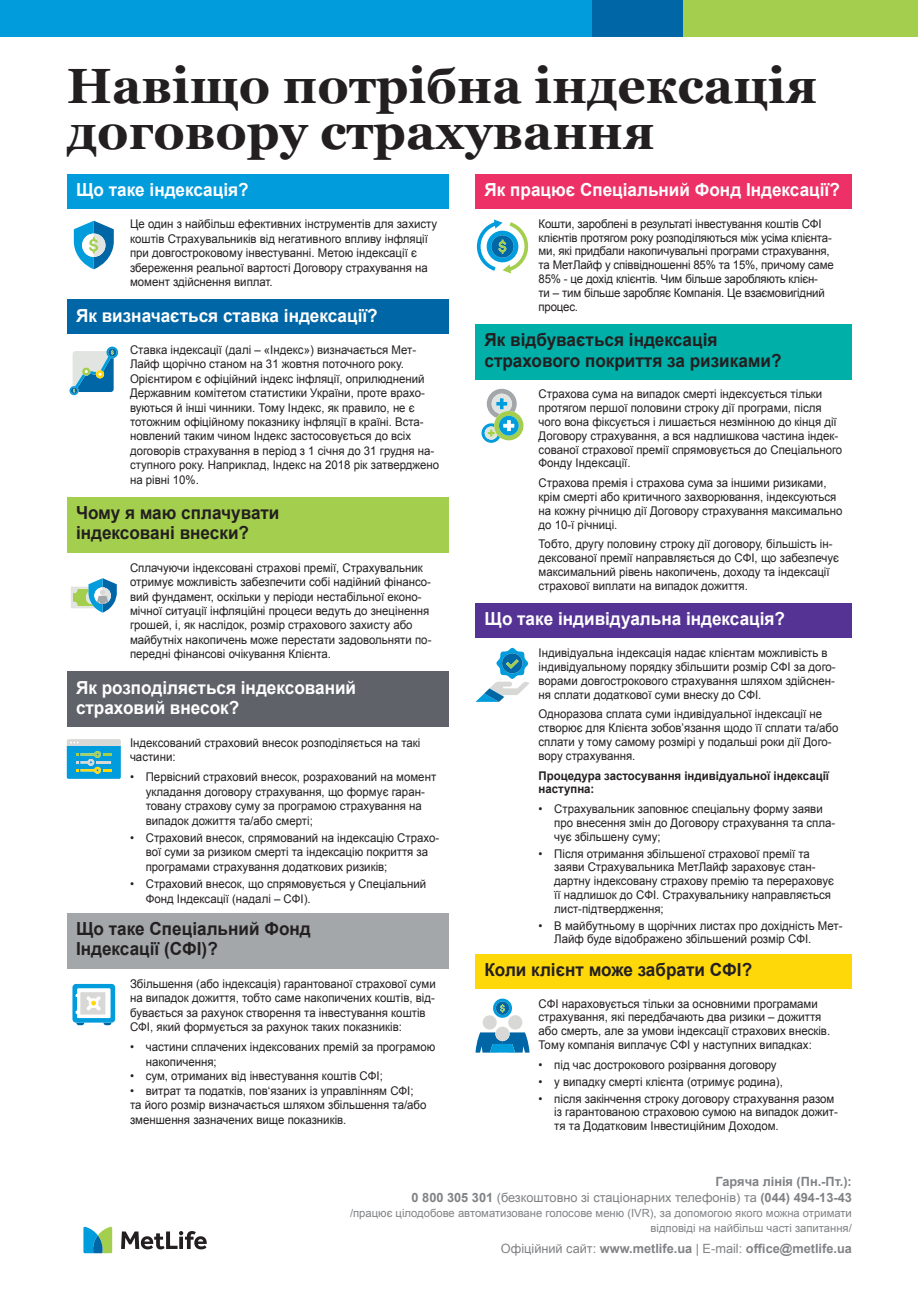
<style>
.page{position:relative;width:919px;height:1289px;background:#fff}
.page>*{position:absolute;margin:0;border:0;box-sizing:border-box;transform-origin:0 0}
.t1{font:700 49.5px/46.5px "Georgia";color:#231f20}
.t2{font:700 18px/20.4px "Arial";color:#fff;scale:.95 1}
.t3{font:700 18px/20.4px "Arial";color:#231f20;scale:.95 1}
.t4{font:700 12.75px/16.5px "Arial";color:#808285;text-align:right}
.t5{font:12px/13.8px "Arial";color:#231f20;scale:.95 1}
.t6{font:700 12px/13.8px "Arial";color:#231f20;scale:.95 1}
.t7{font:11.25px/15px "Arial";color:#808285;text-align:right}
.s1{font-weight:400}
</style>
<div class="page">
<div style="left:475px;top:174px;width:377px;height:35px;background:#ed3065"></div>
<div style="left:475px;top:324px;width:377px;height:55px;background:#00afa8"></div>
<div style="left:475px;top:603px;width:377px;height:35px;background:#553394"></div>
<div style="left:475px;top:953px;width:377px;height:35px;background:#ffd80a"></div>
<div style="left:592px;top:0;width:325px;height:36px;background:#a4cf4e"></div>
<div style="left:0;top:0;width:681px;height:36px;background:#009cdc"></div>
<div style="left:591px;top:0;width:91px;height:36px;background:#0066a5"></div>
<div style="left:67px;top:174px;width:382px;height:35px;background:#009cdc"></div>
<div style="left:67px;top:299px;width:382px;height:35px;background:#0066a5"></div>
<div style="left:67px;top:497px;width:382px;height:55px;background:#a4cf4e"></div>
<div style="left:67px;top:671px;width:382px;height:56px;background:#5f6369"></div>
<div style="left:67px;top:912px;width:382px;height:56px;background:#a3a7a9"></div>
<svg style="left:73px;top:220px;width:41px;height:50px"></svg>
<svg style="left:69px;top:346px;width:50px;height:50px"></svg>
<svg style="left:71px;top:578px;width:46px;height:35px"></svg>
<svg style="left:67px;top:739px;width:54px;height:40px;background:#48b0cb"></svg>
<svg style="left:72px;top:983px;width:44px;height:43px"></svg>
<svg style="left:475px;top:998px;width:54px;height:54px"></svg>
<svg style="left:475px;top:648px;width:54px;height:54px"></svg>
<svg style="left:481px;top:389px;width:43px;height:54px"></svg>
<svg style="left:476px;top:219px;width:53px;height:54px"></svg>
<svg style="left:121px;top:1231px;width:86px;height:18px"></svg>
<svg style="left:83px;top:1226px;width:29px;height:27px"></svg>
<h1 class="t1" style="left:67px;top:62px;width:752px">Навіщо потрібна індексація договору страхування</h1>
<h2 class="t2" style="left:76px;top:180px;width:183px">Що таке індексація?</h2>
<p class="t5" style="left:130px;top:217px;width:325px;line-height:14.4px">Це один з найбільш ефективних інструментів для захисту коштів Страхувальників від негативного впливу інфляції при довгостроковому інвестуванні. Метою індексації є збереження реальної вартості Договору страхування на момент здійснення виплат.</p>
<h2 class="t2" style="left:76px;top:305px;width:319px">Як визначається ставка індексації?</h2>
<p class="t5" style="left:130px;top:342px;width:327px;line-height:14.4px">Ставка індексації (далі – «Індекс») визначається Мет-Лайф щорічно станом на 31 жовтня поточного року.<br>Орієнтиром є офіційний індекс інфляції, оприлюднений Державним комітетом статистики України, проте врахо&shy;вуються й інші чинники. Тому Індекс, як правило, не є тотожним офіційному показнику інфляції в країні. Вста&shy;новлений таким чином Індекс застосовується до всіх договорів страхування в період з 1 січня до 31 грудня на&shy;ступного року. Наприклад, Індекс на 2018 рік затверджено на рівні 10%.</p>
<h2 class="t3" style="left:76px;top:503px;width:216px">Чому я маю сплачувати індексовані внески?</h2>
<p class="t5" style="left:130px;top:560px;width:319px;line-height:14.4px">Сплачуючи індексовані страхові премії, Страхувальник отримує можливість забезпечити собі надійний фінансо&shy;вий фундамент, оскільки у періоди нестабільної еконо&shy;мічної ситуації інфляційні процеси ведуть до знецінення грошей, і, як наслідок, розмір страхового захисту або майбутніх накопичень може перестати задовольняти по&shy;передні фінансові очікування Клієнта.</p>
<h2 class="t2" style="left:76px;top:677px;width:296px">Як розподіляється індексований страховий внесок?</h2>
<p class="t5" style="left:130px;top:735px;width:307px;line-height:14.4px">Індексований страховий внесок розподіляється на такі частини:</p>
<p class="t5" style="left:146px;top:770px;width:307px;line-height:14.4px;text-indent:-16px">• Первісний страховий внесок, розрахований на момент укладання договору страхування, що формує гаран&shy;товану страхову суму за програмою страхування на випадок дожиття та/або смерті;</p>
<p class="t5" style="left:146px;top:830px;width:310px;line-height:14.4px;text-indent:-16px">• Страховий внесок, спрямований на індексацію Страхо&shy;вої суми за ризиком смерті та індексацію покриття за програмами страхування додаткових ризиків;</p>
<p class="t5" style="left:146px;top:876px;width:297px;line-height:14.4px;text-indent:-16px">• Страховий внесок, що спрямовується у Спеціальний<br>Фонд Індексації (надалі – СФІ).</p>
<h2 class="t3" style="left:76px;top:919px;width:248px">Що таке Спеціальний Фонд<br>Індексації (СФІ)?</h2>
<p class="t5" style="left:130px;top:976px;width:323px;line-height:14.4px">Збільшення (або індексація) гарантованої страхової суми на випадок дожиття, тобто саме накопичених коштів, від&shy;бувається за рахунок створення та інвестування коштів СФІ, який формується за рахунок таких показників:</p>
<p class="t5" style="left:146px;top:1040px;width:306px;line-height:14.4px;text-indent:-16px">• частини сплачених індексованих премій за програмою накопичення;</p>
<p class="t5" style="left:130px;top:1069px;width:268px">• сум, отриманих від інвестування коштів СФІ;</p>
<p class="t5" style="left:130px;top:1083px;width:313px;line-height:14.4px">• витрат та податків, пов‘язаних із управлінням СФІ; та його розмір визначається шляхом збільшення та/або зменшення зазначених вище показників.</p>
<h2 class="t2" style="left:484px;top:180px;width:375px">Як працює Спеціальний Фонд Індексації?</h2>
<p class="t5" style="left:538px;top:217px;width:312px">Кошти, зароблені в результаті інвестування коштів СФІ клієнтів протягом року розподіляються між усіма клієнта&shy;ми, які придбали накопичувальні програми страхування, та МетЛайф у співвідношенні 85% та 15%, причому саме 85% - це дохід клієнтів. Чим більше заробляють клієн-<br>ти – тим більше заробляє Компанія. Це взаємовигідний процес.</p>
<h2 class="t3" style="left:484px;top:330px;width:314px">Як відбувається індексація страхового покриття за ризиками?</h2>
<p class="t5" style="left:538px;top:387px;width:321px">Страхова сума на випадок смерті індексується тільки протягом першої половини строку дії програми, після чого вона фіксується і лишається незмінною до кінця дії Договору страхування, а вся надлишкова частина індек&shy;сованої страхової премії спрямовується до Спеціального Фонду Індексації.</p>
<p class="t5" style="left:538px;top:476px;width:321px">Страхова премія і страхова сума за іншими ризиками, крім смерті або критичного захворювання, індексуються на кожну річницю дії Договору страхування максимально до 10-ї річниці.</p>
<p class="t5" style="left:538px;top:537px;width:317px">Тобто, другу половину строку дії договору, більшість ін&shy;дексованої премії направляється до СФІ, що забезпечує максимальний рівень накопичень, доходу та індексації страхової виплати на випадок дожиття.</p>
<h2 class="t2" style="left:484px;top:609px;width:318px">Що таке індивідуальна індексація?</h2>
<p class="t5" style="left:538px;top:646px;width:314px">Індивідуальна індексація надає клієнтам можливість в індивідуальному порядку збільшити розмір СФІ за дого&shy;ворами довгострокового страхування шляхом здійснен&shy;ня сплати додаткової суми внеску до СФІ.</p>
<p class="t5" style="left:538px;top:707px;width:317px">Одноразова сплата суми індивідуальної індексації не створює для Клієнта зобов’язання щодо її сплати та/або сплати у тому самому розмірі у подальші роки дії Дого&shy;вору страхування.</p>
<p class="t6" style="left:538px;top:768px;width:307px">Процедура застосування індивідуальної індексації наступна:</p>
<p class="t5" style="left:554px;top:802px;width:297px;text-indent:-16px">• Страхувальник заповнює спеціальну форму заяви про внесення змін до Договору страхування та спла&shy;чує збільшену суму;</p>
<p class="t5" style="left:554px;top:846px;width:296px;text-indent:-16px">• Після отримання збільшеної страхової премії та заяви Страхувальника МетЛайф зараховує стан&shy;дартну індексовану страхову премію та перераховує її надлишок до СФІ. Страхувальнику направляється лист-підтвердження;</p>
<p class="t5" style="left:554px;top:918px;width:305px;text-indent:-16px">• В майбутньому в щорічних листах про дохідність Мет-<br>Лайф буде відображено збільшений розмір СФІ.</p>
<h2 class="t3" style="left:484px;top:959px;width:283px">Коли клієнт може забрати СФІ?</h2>
<p class="t5" style="left:538px;top:996px;width:308px">СФІ нараховується тільки за основними програмами страхування, які передбачають два ризики – дожиття або смерть, але за умови індексації страхових внесків.<br>Тому компанія виплачує СФІ у наступних випадках:</p>
<p class="t5" style="left:538px;top:1057px;width:252px">• під час дострокового розірвання договору</p>
<p class="t5" style="left:538px;top:1074px;width:259px">• у випадку смерті клієнта (отримує родина),</p>
<p class="t5" style="left:554px;top:1091px;width:300px;text-indent:-16px">• після закінчення строку договору страхування разом із гарантованою страховою сумою на випадок дожит&shy;тя та Додатковим Інвестиційним Доходом.</p>
<p class="t4" style="left:411px;top:1173px;width:442px">Гаряча лінія (Пн.-Пт.):<br>0 800 305 301 <span class="s1">(безкоштовно зі стаціонарних телефонів) та</span> (044) 494-13-43</p>
<p class="t7" style="left:350px;top:1205px;width:503px">/працює цілодобове автоматизоване голосове меню (IVR), за допомогою якого можна отримати відповіді на найбільш часті запитання/</p>
<p class="t4" style="left:501px;top:1240px;width:352px"><span class="s1">Офіційний сайт:</span> www.metlife.ua <span class="s1">| E-mail:</span> office@metlife.ua</p>
</div>
